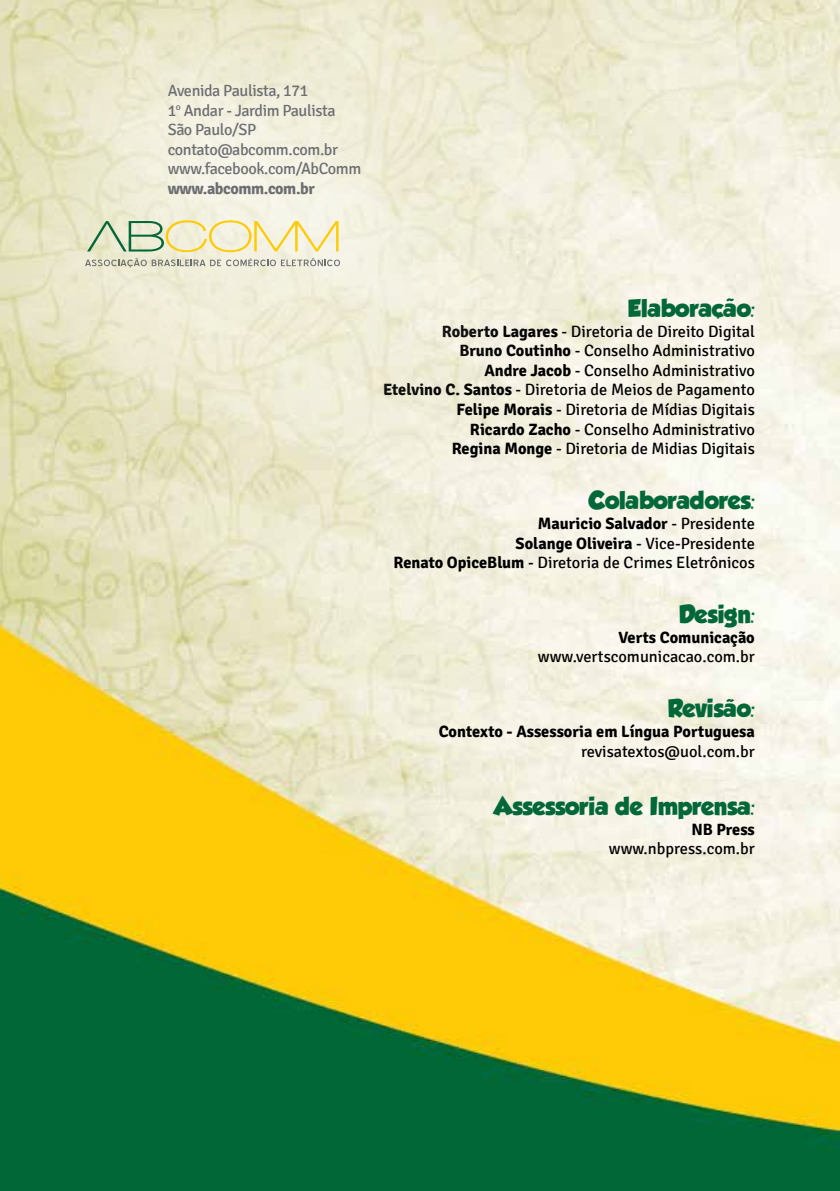
<style>
.page{position:relative;width:840px;height:1191px;background:#fff}
.page>*{position:absolute;margin:0;border:0;box-sizing:border-box;transform-origin:0 0}
.t1{font:22.2px "GROBOLD";color:#006838}
.t2{font:16.4px/19.6px "Signika";color:#000;text-align:right}
.t3{font:700 16.4px "Signika";color:#000}
.t4{font:16.2px/19.4px "Signika";letter-spacing:-.025em;color:#6d6e71}
.t5{font:700 16.2px "Signika";letter-spacing:-.025em;color:#6d6e71}
.s1{font-weight:700}
</style>
<div class="page">
<img style="left:0;top:0;width:839px;height:1191px">
<div style="left:0;top:0;width:594px;height:513px;background:#fff;opacity:.75"></div>
<svg style="left:87px;top:220px;width:251px;height:32px;background:#e3e2b7"></svg>
<svg style="left:85px;top:258px;width:255px;height:10px;background:#cdccbd"></svg>
<svg style="left:724px;top:297px;width:10px;height:7px"></svg>
<svg style="left:724px;top:697px;width:10px;height:7px"></svg>
<p class="t4" style="left:168px;top:81px;width:195px">Avenida Paulista, 171<br>1<sup>o</sup> Andar - Jardim Paulista<br>São Paulo/SP contato@abcomm.com.br www.facebook.com/AbComm</p>
<p class="t5" style="left:168px;top:178px;width:149px">www.abcomm.com.br</p>
<h1 class="t1" style="left:627px;top:295px;width:128px">Elaboraçao:</h1>
<p class="t2" style="left:383px;top:321px;width:373px"><span class="s1">Roberto Lagares</span> - Diretoria de Direito Digital<br><span class="s1">Bruno Coutinho</span> - Conselho Administrativo<br><span class="s1">Andre Jacob</span> - Conselho Administrativo<br><span class="s1">Etelvino C. Santos</span> - Diretoria de Meios de Pagamento <span class="s1">Felipe Morais</span> - Diretoria de Mídias Digitais<br><span class="s1">Ricardo Zacho</span> - Conselho Administrativo<br><span class="s1">Regina Monge</span> - Diretoria de Midias Digitais</p>
<h1 class="t1" style="left:588px;top:487px;width:167px">Colaboradores:</h1>
<p class="t2" style="left:393px;top:514px;width:362px"><span class="s1">Mauricio Salvador</span> - Presidente<br><span class="s1">Solange Oliveira</span> - Vice-Presidente<br><span class="s1">Renato OpiceBlum</span> - Diretoria de Crimes Eletrônicos</p>
<h1 class="t1" style="left:678px;top:601px;width:77px">Design:</h1>
<p class="t3" style="left:618px;top:627px;width:138px">Verts Comunicação</p>
<p class="t2" style="left:537px;top:647px;width:218px">www.vertscomunicacao.com.br</p>
<h1 class="t1" style="left:667px;top:695px;width:89px">Revisao:</h1>
<p class="t3" style="left:438px;top:721px;width:317px">Contexto - Assessoria em Língua Portuguesa</p>
<p class="t2" style="left:580px;top:741px;width:175px">revisatextos@uol.com.br</p>
<h1 class="t1" style="left:493px;top:793px;width:262px">Assessoria de Imprensa:</h1>
<p class="t3" style="left:691px;top:819px;width:65px">NB Press</p>
<p class="t2" style="left:608px;top:839px;width:147px">www.nbpress.com.br</p>
</div>
